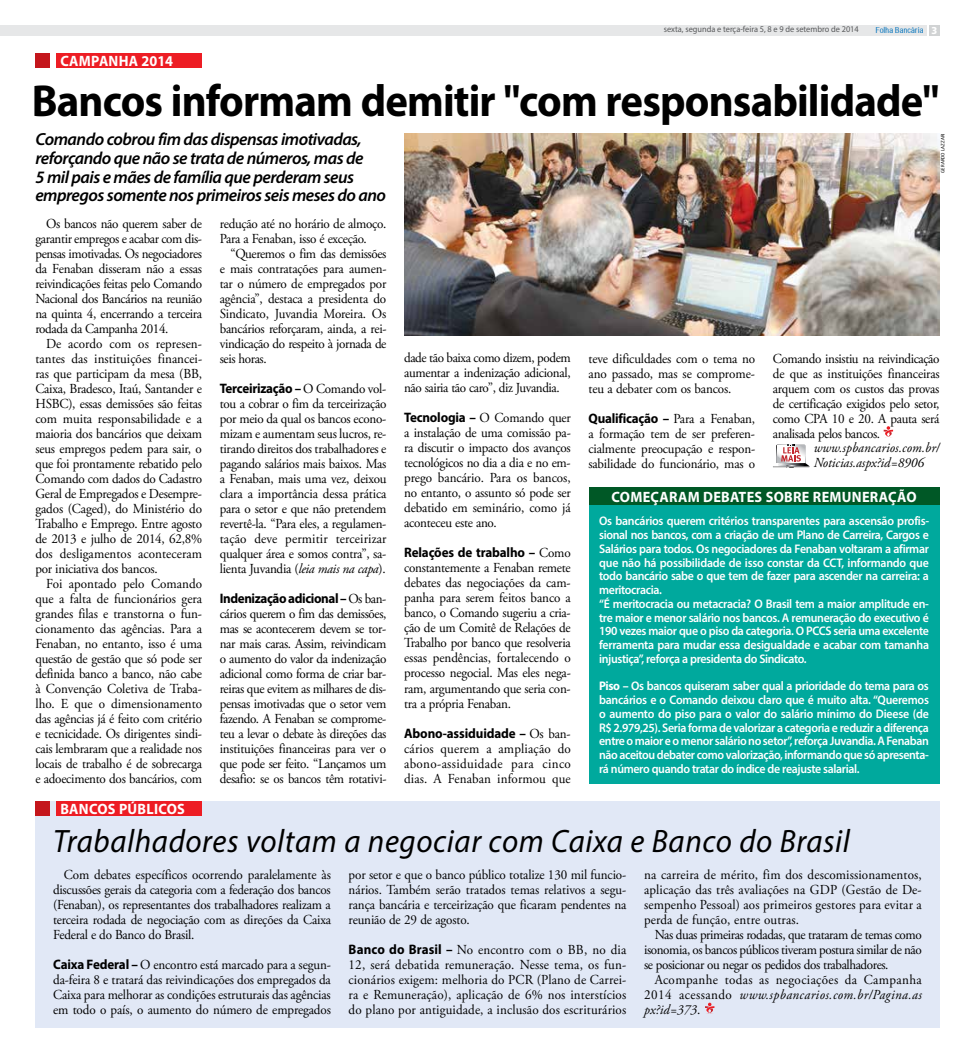
<style>
.page{position:relative;width:975px;height:1063px;background:#fff}
.page>*{position:absolute;margin:0;border:0;box-sizing:border-box;transform-origin:0 0}
.t1{font:700 45px "Myriad Pro";letter-spacing:-.02em;color:#000;scale:.95 1}
.t2{font:italic 32.5px "Myriad Pro";letter-spacing:.02em;color:#000;scale:.95 1}
.t3{font:italic 600 17.5px/18.8px "Myriad Pro";letter-spacing:-.03em;color:#000}
.t4{font:700 15px "Myriad Pro";letter-spacing:.02em;color:#fff;scale:.95 1}
.t5{font:13.75px/15px "Adobe Garamond Pro";letter-spacing:-.02em;color:#000;text-align:justify;scale:.95 1}
.t6{font:700 13.75px "Myriad Pro";letter-spacing:-.02em;color:#000;scale:.95 1}
.t7{font:italic 13.75px/15px "Adobe Garamond Pro";letter-spacing:.01em;color:#000;scale:.95 1}
.t8{font:600 12.5px/13.8px "Myriad Pro";letter-spacing:-.03em;color:#fff;scale:.95 1}
.t9{font:8.75px "Myriad Pro";color:#58595b;scale:.95 1}
.t10{font:8.75px "Alido";letter-spacing:.055em;color:#0072bc;scale:.81 1}
.t11{font:5px "Myriad Pro";color:#000;scale:.95 1}
.s1{font-family:"Frutiger";font-weight:900;font-size:10px;color:#fff}
.s2{font-family:"Adobe Garamond Pro";font-weight:400}
.s3{font-style:italic}
.s4{font-family:"Myriad Pro";font-weight:700}
.s5{font-weight:700}
</style>
<div class="page">
<div style="left:0;top:25px;width:926px;height:10px;background:#e6e7e8"></div>
<div style="left:928px;top:25px;width:11px;height:10px;background:#d1d3d4"></div>
<svg style="left:883px;top:426px;width:10px;height:12px"></svg>
<div style="left:35px;top:801px;width:904px;height:227px;background:#e1e8f6"></div>
<svg style="left:705px;top:1003px;width:10px;height:11px"></svg>
<svg style="left:773px;top:445px;width:36px;height:23px"></svg>
<div style="left:35px;top:53px;width:15px;height:14px;background:#c4161c"></div>
<div style="left:57px;top:53px;width:145px;height:14px;background:#ed1d24"></div>
<img style="left:404px;top:133px;width:535px;height:203px">
<div style="left:588px;top:487px;width:351px;height:296px;background:#00a99d"></div>
<div style="left:588px;top:488px;width:351px;height:17px;background:#005826"></div>
<div style="left:35px;top:801px;width:15px;height:14px;background:#c4161c"></div>
<div style="left:57px;top:801px;width:145px;height:14px;background:#ed1d24"></div>
<p class="t4" style="left:60px;top:51px;width:120px">Campanha 2014</p>
<p class="t9" style="left:663px;top:24px;width:207px">sexta, segunda e terça-feira 5, 8 e 9 de setembro de 2014</p>
<p class="t10" style="left:875px;top:25px;width:77px">Folha Bancária <span class="s1">3</span></p>
<h1 class="t1" style="left:32px;top:71px;width:956px">Bancos informam demitir "com responsabilidade"</h1>
<p class="t3" style="left:35px;top:130px;width:352px">Comando cobrou fim das dispensas imotivadas, reforçando que não se trata de números, mas de<br>5 mil pais e mães de família que perderam seus empregos somente nos primeiros seis meses do ano</p>
<p class="t11" style="left:939px;top:173px;width:42px;rotate:-90deg">gerardo lazzari</p>
<p class="t5" style="left:35px;top:217px;width:177px;text-indent:11px">Os bancos não querem saber de garantir empregos e acabar com dis&shy;pensas imotivadas. Os negociadores da Fenaban disseram não a essas reivindicações feitas pelo Comando Nacional dos Bancários na reunião na quinta 4, encerrando a terceira rodada da Campanha 2014.</p>
<p class="t5" style="left:35px;top:337px;width:177px;text-indent:11px">De acordo com os represen&shy;tantes das instituições financei&shy;ras que participam da mesa (BB, Caixa, Bradesco, Itaú, Santander e HSBC), essas demissões são feitas com muita responsabilidade e a maioria dos bancários que deixam seus empregos pedem para sair, o que foi prontamente rebatido pelo Comando com dados do Cadastro Geral de Empregados e Desempre&shy;gados (Caged), do Ministério do Trabalho e Emprego. Entre agosto de 2013 e julho de 2014, 62,8% dos desligamentos aconteceram por iniciativa dos bancos.</p>
<p class="t5" style="left:35px;top:577px;width:177px;text-indent:11px">Foi apontado pelo Comando que a falta de funcionários gera grandes filas e transtorna o fun&shy;cionamento das agências. Para a Fenaban, no entanto, isso é uma questão de gestão que só pode ser definida banco a banco, não cabe à Convenção Coletiva de Traba&shy;lho. E que o dimensionamento das agências já é feito com critério e tecnicidade. Os dirigentes sindi&shy;cais lembraram que a realidade nos locais de trabalho é de sobrecarga e adoecimento dos bancários, com</p>
<p class="t4" style="left:60px;top:799px;width:133px">Bancos públicos</p>
<p class="t5" style="left:220px;top:217px;width:177px">redução até no horário de almoço.<br>Para a Fenaban, isso é exceção.</p>
<p class="t5" style="left:220px;top:247px;width:177px;text-indent:11px">“Queremos o fim das demissões e mais contratações para aumen&shy;tar o número de empregados por agência”, destaca a presidenta do Sindicato, Juvandia Moreira. Os bancários reforçaram, ainda, a rei&shy;vindicação do respeito à jornada de seis horas.</p>
<p class="t6" style="left:220px;top:380px;width:177px">Terceirização – <span class="s2">O Comando vol-</span></p>
<p class="t5" style="left:220px;top:397px;width:177px">tou a cobrar o fim da terceirização por meio da qual os bancos econo&shy;mizam e aumentam seus lucros, re&shy;tirando direitos dos trabalhadores e pagando salários mais baixos. Mas a Fenaban, mais uma vez, deixou clara a importância dessa prática para o setor e que não pretendem revertê-la. “Para eles, a regulamen&shy;tação deve permitir terceirizar qualquer área e somos contra”, sa&shy;lienta Juvandia (<span class="s3">leia mais na capa</span>).</p>
<p class="t6" style="left:220px;top:590px;width:177px">Indenização adicional – <span class="s2">Os ban-</span></p>
<p class="t5" style="left:220px;top:607px;width:177px">cários querem o fim das demissões, mas se acontecerem devem se tor&shy;nar mais caras. Assim, reivindicam o aumento do valor da indenização adicional como forma de criar bar&shy;reiras que evitem as milhares de dis&shy;pensas imotivadas que o setor vem fazendo. A Fenaban se comprome&shy;teu a levar o debate às direções das instituições financeiras para ver o que pode ser feito. “Lançamos um desafio: se os bancos têm rotativi-</p>
<p class="t5" style="left:404px;top:351px;width:177px">dade tão baixa como dizem, podem aumentar a indenização adicional, não sairia tão caro”, diz Juvandia.</p>
<p class="t5" style="left:404px;top:411px;width:177px"><span class="s4">Tecnologia –</span> O Comando quer a instalação de uma comissão pa&shy;ra discutir o impacto dos avanços tecnológicos no dia a dia e no em&shy;prego bancário. Para os bancos, no entanto, o assunto só pode ser debatido em seminário, como já aconteceu este ano.</p>
<p class="t6" style="left:404px;top:544px;width:177px">Relações de trabalho – <span class="s2">Como</span></p>
<p class="t5" style="left:404px;top:561px;width:177px">constantemente a Fenaban remete debates das negociações da cam&shy;panha para serem feitos banco a banco, o Comando sugeriu a cria&shy;ção de um Comitê de Relações de Trabalho por banco que resolveria essas pendências, fortalecendo o processo negocial. Mas eles nega&shy;ram, argumentando que seria con&shy;tra a própria Fenaban.</p>
<p class="t6" style="left:404px;top:724px;width:177px">Abono-assiduidade – <span class="s2">Os ban-</span></p>
<p class="t5" style="left:404px;top:741px;width:177px">cários querem a ampliação do abono-assiduidade para cinco dias. A Fenaban informou que</p>
<p class="t5" style="left:588px;top:351px;width:177px">teve dificuldades com o tema no ano passado, mas se comprome&shy;teu a debater com os bancos.</p>
<p class="t6" style="left:588px;top:409px;width:177px">Qualificação – <span class="s2">Para a Fenaban,</span></p>
<p class="t5" style="left:588px;top:426px;width:177px">a formação tem de ser preferen&shy;cialmente preocupação e respon&shy;sabilidade do funcionário, mas o</p>
<p class="t5" style="left:772px;top:351px;width:177px">Comando insistiu na reivindicação de que as instituições financeiras arquem com os custos das provas de certificação exigidos pelo setor, como CPA 10 e 20. A pauta será analisada pelos bancos.</p>
<p class="t7" style="left:813px;top:441px;width:134px">www.spbancarios.com.br/<br>Noticias.aspx?id=8906</p>
<p class="t4" style="left:611px;top:487px;width:322px">Começaram debates sobre remuneração</p>
<p class="t8" style="left:599px;top:514px;width:349px">Os bancários querem critérios transparentes para ascensão profis&shy;sional nos bancos, com a criação de um Plano de Carreira, Cargos e Salários para todos. Os negociadores da Fenaban voltaram a afirmar que não há possibilidade de isso constar da CCT, informando que todo bancário sabe o que tem de fazer para ascender na carreira: a meritocracia.<br>“É meritocracia ou metacracia? O Brasil tem a maior amplitude en&shy;tre maior e menor salário nos bancos. A remuneração do executivo é 190 vezes maior que o piso da categoria. O PCCS seria uma excelente ferramenta para mudar essa desigualdade e acabar com tamanha injustiça”, reforça a presidenta do Sindicato.</p>
<p class="t8" style="left:599px;top:679px;width:348px;text-align:justify"><span class="s5">Piso –</span> Os bancos quiseram saber qual a prioridade do tema para os bancários e o Comando deixou claro que é muito alta. “Queremos o aumento do piso para o valor do salário mínimo do Dieese (de R$ 2.979,25). Seria forma de valorizar a categoria e reduzir a diferença entre o maior e o menor salário no setor”, reforça Juvandia. A Fenaban não aceitou debater como valorização, informando que só apresenta&shy;rá número quando tratar do índice de reajuste salarial.</p>
<h2 class="t2" style="left:53px;top:821px;width:840px">Trabalhadores voltam a negociar com Caixa e Banco do Brasil</h2>
<p class="t5" style="left:53px;top:867px;width:294px;text-indent:11px">Com debates específicos ocorrendo paralelamente às discussões gerais da categoria com a federação dos bancos (Fenaban), os representantes dos trabalhadores realizam a terceira rodada de negociação com as direções da Caixa Federal e do Banco do Brasil.</p>
<p class="t5" style="left:53px;top:957px;width:294px"><span class="s4">Caixa Federal –</span> O encontro está marcado para a segun&shy;da-feira 8 e tratará das reivindicações dos empregados da Caixa para melhorar as condições estruturais das agências em todo o país, o aumento do número de empregados</p>
<p class="t5" style="left:348px;top:867px;width:294px">por setor e que o banco público totalize 130 mil funcio&shy;nários. Também serão tratados temas relativos a segu&shy;rança bancária e terceirização que ficaram pendentes na reunião de 29 de agosto.</p>
<p class="t5" style="left:348px;top:942px;width:294px"><span class="s4">Banco do Brasil –</span> No encontro com o BB, no dia 12, será debatida remuneração. Nesse tema, os fun&shy;cionários exigem: melhoria do PCR (Plano de Carrei&shy;ra e Remuneração), aplicação de 6% nos interstícios do plano por antiguidade, a inclusão dos escriturários</p>
<p class="t5" style="left:644px;top:868px;width:294px">na carreira de mérito, fim dos descomissionamentos, aplicação das três avaliações na GDP (Gestão de De&shy;sempenho Pessoal) aos primeiros gestores para evitar a perda de função, entre outras.</p>
<p class="t5" style="left:644px;top:928px;width:294px;text-indent:11px">Nas duas primeiras rodadas, que trataram de temas como isonomia, os bancos públicos tiveram postura similar de não se posicionar ou negar os pedidos dos trabalhadores.</p>
<p class="t5" style="left:644px;top:973px;width:294px;text-indent:11px">Acompanhe todas as negociações da Campanha 2014 acessando <span class="s3">www.spbancarios.com.br/Pagina.as px?id=373</span>.</p>
</div>
